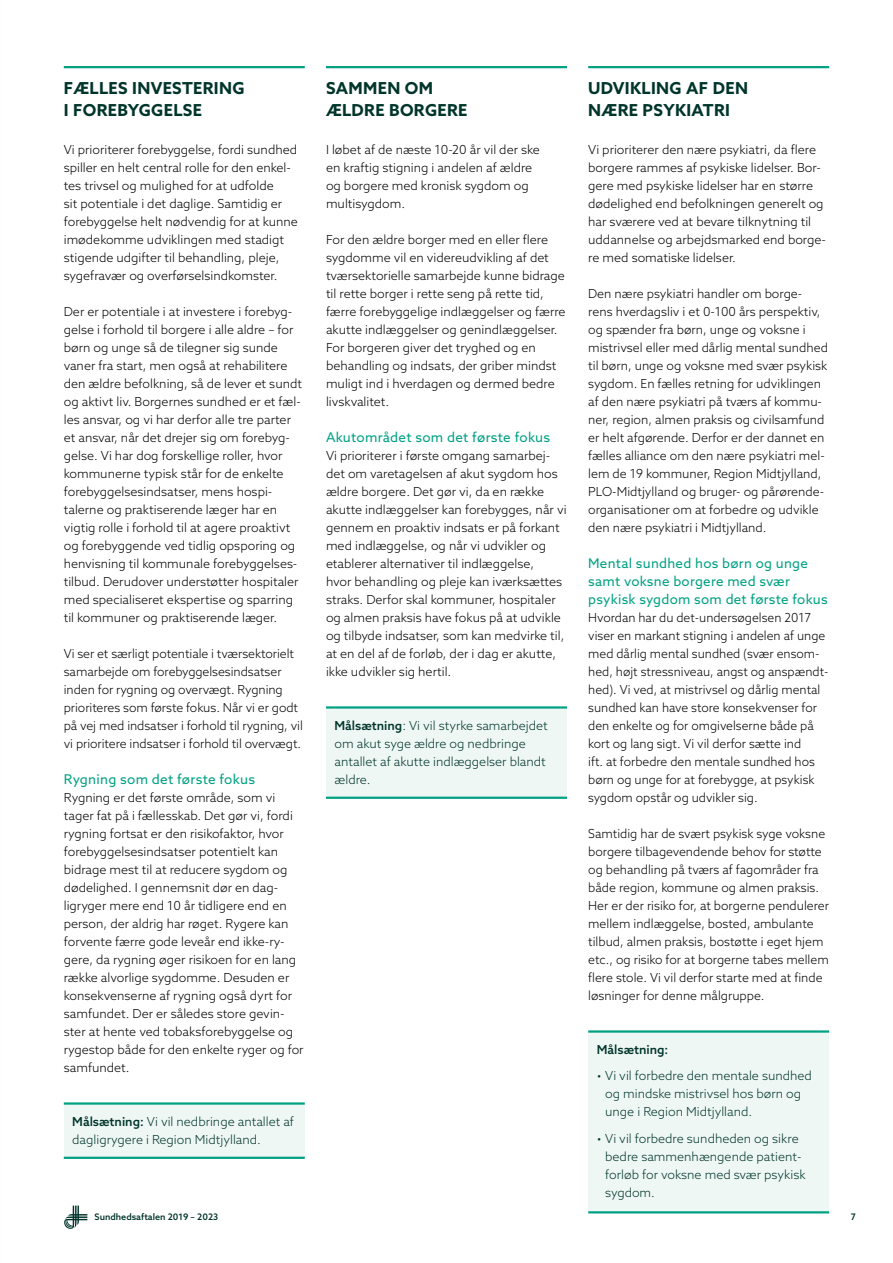
<style>
.page{position:relative;width:893px;height:1263px;background:#fff}
.page>*{position:absolute;margin:0;border:0;box-sizing:border-box;transform-origin:0 0}
.Afsnit_1{font:700 16.5px/22.5px "Azo Sans";letter-spacing:.02em;color:#00352b}
.Mellemrubrik{font:13.5px/18px "Azo Sans";letter-spacing:.02em;color:#00a183}
.Brødtekst{font:300 12.45px/18px "Azo Sans";color:#000}
.Målsætning{font:300 12.45px/18px "Azo Sans";color:#00352b}
.Målsætning_flere{font:500 12.45px "Azo Sans";color:#00352b}
.t1{font:500 9px "Azo Sans";color:#00352b}
.s1{font-weight:500}
</style>
<div class="page">
<svg style="left:64px;top:1205px;width:23px;height:24px"></svg>
<div style="left:64px;top:1104px;width:241px;height:54px;background:#eff7f4"></div>
<div style="left:326px;top:708px;width:241px;height:89px;background:#eff7f4"></div>
<div style="left:589px;top:1033px;width:240px;height:179px;background:#eff7f4"></div>
<hr style="left:64px;top:66px;width:241px;height:2px;background:#00a183">
<hr style="left:64px;top:1102px;width:241px;height:3px;background:#00a183">
<hr style="left:64px;top:1157px;width:241px;height:2px;background:#00a183">
<hr style="left:326px;top:66px;width:241px;height:2px;background:#00a183">
<hr style="left:326px;top:706px;width:241px;height:3px;background:#00a183">
<hr style="left:326px;top:797px;width:241px;height:2px;background:#00a183">
<hr style="left:588px;top:66px;width:241px;height:2px;background:#00a183">
<hr style="left:588px;top:1030px;width:241px;height:3px;background:#00a183">
<hr style="left:588px;top:1211px;width:241px;height:2px;background:#00a183">
<p class="Afsnit_1" style="left:64px;top:76px;width:182px">FÆLLES INVESTERING<br>I FOREBYGGELSE</p>
<p class="Brødtekst" style="left:64px;top:140px;width:236px">Vi prioriterer forebyggelse, fordi sundhed spiller en helt central rolle for den enkel&shy;tes trivsel og mulighed for at udfolde<br>sit potentiale i det daglige. Samtidig er forebyggelse helt nødvendig for at kunne imødekomme udviklingen med stadigt stigende udgifter til behandling, pleje, sygefravær og overførselsindkomster.</p>
<p class="Brødtekst" style="left:64px;top:302px;width:240px">Der er potentiale i at investere i forebyg&shy;gelse i forhold til borgere i alle aldre – for børn og unge så de tilegner sig sunde vaner fra start, men også at rehabilitere den ældre befolkning, så de lever et sundt og aktivt liv. Borgernes sundhed er et fæl&shy;les ansvar, og vi har derfor alle tre parter et ansvar, når det drejer sig om forebyg&shy;gelse. Vi har dog forskellige roller, hvor kommunerne typisk står for de enkelte forebyggelsesindsatser, mens hospi&shy;talerne og praktiserende læger har en vigtig rolle i forhold til at agere proaktivt og forebyggende ved tidlig opsporing og henvisning til kommunale forebyggelses&shy;tilbud. Derudover understøtter hospitaler med specialiseret ekspertise og sparring til kommuner og praktiserende læger.</p>
<p class="Brødtekst" style="left:64px;top:644px;width:241px">Vi ser et særligt potentiale i tværsektorielt samarbejde om forebyggelsesindsatser inden for rygning og overvægt. Rygning prioriteres som første fokus. Når vi er godt på vej med indsatser i forhold til rygning, vil vi prioritere indsatser i forhold til overvægt.</p>
<p class="Mellemrubrik" style="left:64px;top:770px;width:193px">Rygning som det første fokus</p>
<p class="Brødtekst" style="left:64px;top:788px;width:241px">Rygning er det første område, som vi tager fat på i fællesskab. Det gør vi, fordi rygning fortsat er den risikofaktor, hvor forebyggelsesindsatser potentielt kan bidrage mest til at reducere sygdom og dødelighed. I gennemsnit dør en dag&shy;ligryger mere end 10 år tidligere end en person, der aldrig har røget. Rygere kan forvente færre gode leveår end ikke-ry&shy;gere, da rygning øger risikoen for en lang række alvorlige sygdomme. Desuden er konsekvenserne af rygning også dyrt for samfundet. Der er således store gevin&shy;ster at hente ved tobaksforebyggelse og rygestop både for den enkelte ryger og for samfundet.</p>
<p class="Målsætning" style="left:72px;top:1112px;width:223px"><span class="s1">Målsætning:</span> Vi vil nedbringe antallet af dagligrygere i Region Midtjylland.</p>
<p class="Afsnit_1" style="left:326px;top:76px;width:143px">SAMMEN OM<br>ÆLDRE BORGERE</p>
<p class="Brødtekst" style="left:326px;top:140px;width:215px">I løbet af de næste 10-20 år vil der ske en kraftig stigning i andelen af ældre og borgere med kronisk sygdom og multisygdom.</p>
<p class="Brødtekst" style="left:326px;top:230px;width:241px">For den ældre borger med en eller flere sygdomme vil en videreudvikling af det tværsektorielle samarbejde kunne bidrage til rette borger i rette seng på rette tid, færre forebyggelige indlæggelser og færre akutte indlæggelser og genindlæggelser.<br>For borgeren giver det tryghed og en behandling og indsats, der griber mindst muligt ind i hverdagen og dermed bedre livskvalitet.</p>
<p class="Mellemrubrik" style="left:326px;top:428px;width:226px">Akutområdet som det første fokus</p>
<p class="Brødtekst" style="left:326px;top:446px;width:242px">Vi prioriterer i første omgang samarbej&shy;det om varetagelsen af akut sygdom hos ældre borgere. Det gør vi, da en række akutte indlæggelser kan forebygges, når vi gennem en proaktiv indsats er på forkant med indlæggelse, og når vi udvikler og etablerer alternativer til indlæggelse,<br>hvor behandling og pleje kan iværksættes straks. Derfor skal kommuner, hospitaler og almen praksis have fokus på at udvikle og tilbyde indsatser, som kan medvirke til, at en del af de forløb, der i dag er akutte, ikke udvikler sig hertil.</p>
<p class="Målsætning" style="left:334px;top:716px;width:215px"><span class="s1">Målsætning</span>: Vi vil styrke samarbejdet om akut syge ældre og nedbringe antallet af akutte indlæggelser blandt ældre.</p>
<p class="Afsnit_1" style="left:588px;top:76px;width:161px">UDVIKLING AF DEN<br>NÆRE PSYKIATRI</p>
<p class="Brødtekst" style="left:588px;top:140px;width:239px">Vi prioriterer den nære psykiatri, da flere borgere rammes af psykiske lidelser. Bor&shy;gere med psykiske lidelser har en større dødelighed end befolkningen generelt og har sværere ved at bevare tilknytning til uddannelse og arbejdsmarked end borge&shy;re med somatiske lidelser.</p>
<p class="Brødtekst" style="left:588px;top:284px;width:241px">Den nære psykiatri handler om borge&shy;rens hverdagsliv i et 0-100 års perspektiv, og spænder fra børn, unge og voksne i mistrivsel eller med dårlig mental sundhed til børn, unge og voksne med svær psykisk sygdom. En fælles retning for udviklingen af den nære psykiatri på tværs af kommu&shy;ner, region, almen praksis og civilsamfund er helt afgørende. Derfor er der dannet en fælles alliance om den nære psykiatri mel&shy;lem de 19 kommuner, Region Midtjylland, PLO-Midtjylland og bruger- og pårørende&shy;organisationer om at forbedre og udvikle den nære psykiatri i Midtjylland.</p>
<p class="Mellemrubrik" style="left:588px;top:554px;width:241px">Mental sundhed hos børn og unge samt voksne borgere med svær psykisk sygdom som det første fokus</p>
<p class="Brødtekst" style="left:588px;top:608px;width:242px">Hvordan har du det-undersøgelsen 2017 viser en markant stigning i andelen af unge med dårlig mental sundhed (svær ensom&shy;hed, højt stressniveau, angst og anspændt&shy;hed). Vi ved, at mistrivsel og dårlig mental sundhed kan have store konsekvenser for den enkelte og for omgivelserne både på kort og lang sigt. Vi vil derfor sætte ind<br>ift. at forbedre den mentale sundhed hos børn og unge for at forebygge, at psykisk sygdom opstår og udvikler sig.</p>
<p class="Brødtekst" style="left:588px;top:824px;width:242px">Samtidig har de svært psykisk syge voksne borgere tilbagevendende behov for støtte og behandling på tværs af fagområder fra både region, kommune og almen praksis.<br>Her er der risiko for, at borgerne pendulerer mellem indlæggelse, bosted, ambulante tilbud, almen praksis, bostøtte i eget hjem etc., og risiko for at borgerne tabes mellem flere stole. Vi vil derfor starte med at finde løsninger for denne målgruppe.</p>
<p class="Målsætning_flere" style="left:597px;top:1041px;width:73px">Målsætning:</p>
<p class="Målsætning" style="left:605px;top:1067px;width:208px;text-indent:-9px">• Vi vil forbedre den mentale sundhed og mindske mistrivsel hos børn og unge i Region Midtjylland.</p>
<p class="Målsætning" style="left:605px;top:1129px;width:202px;text-indent:-9px">• Vi vil forbedre sundheden og sikre bedre sammenhængende patient&shy;forløb for voksne med svær psykisk sygdom.</p>
<p class="t1" style="left:95px;top:1211px;width:125px">Sundhedsaftalen 2019 – 2023</p>
<p class="t1" style="left:851px;top:1211px;width:7px">7</p>
</div>
